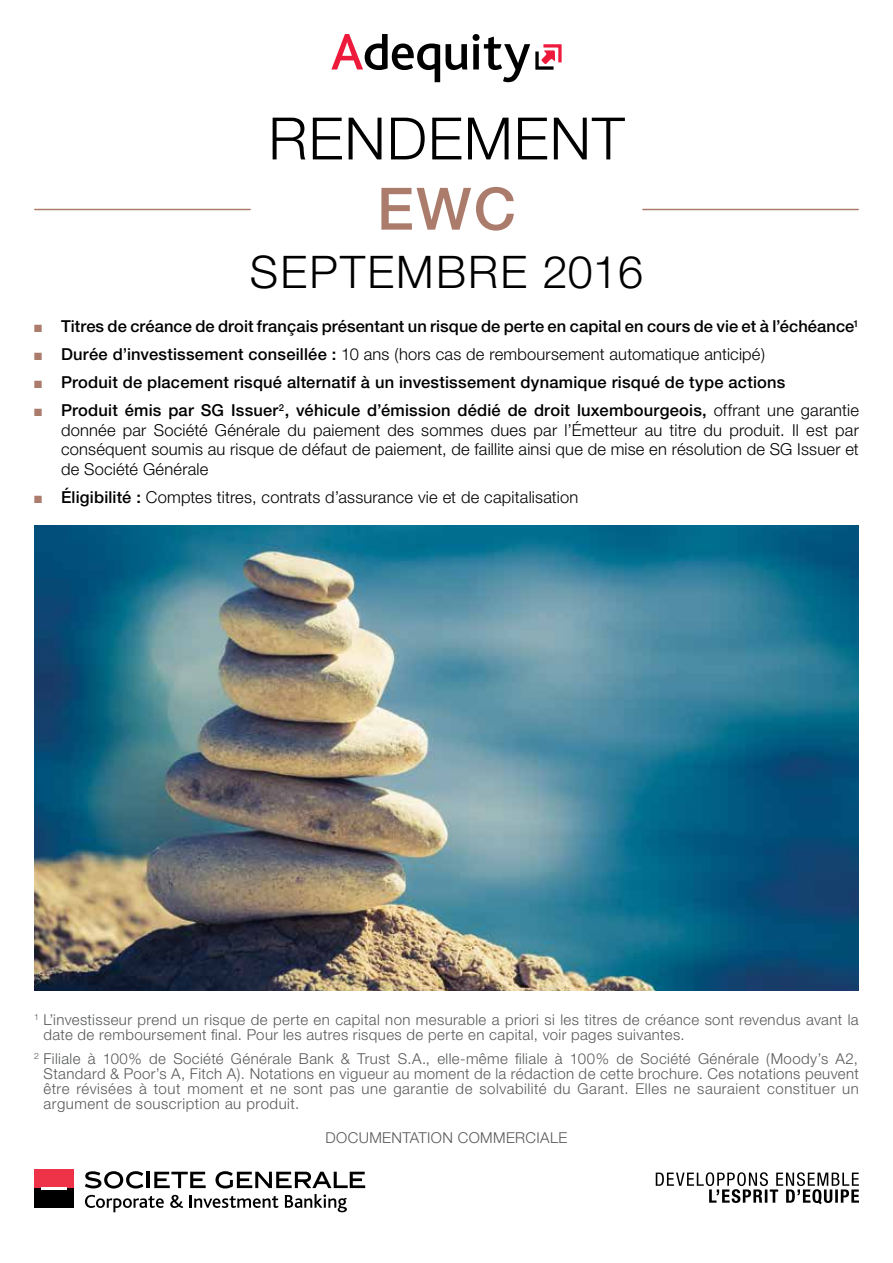
<style>
.page{position:relative;width:893px;height:1263px;background:#fff}
.page>*{position:absolute;margin:0;border:0;box-sizing:border-box;transform-origin:0 0}
.t1{font:300 58.5px "Helvetica Neue";letter-spacing:.02em;color:#000}
.t2{font:500 58.5px "Helvetica Neue";color:#ab7c6c}
.t3{font:300 45px "Helvetica Neue";letter-spacing:.05em;color:#000}
.t4{font:300 16.5px/19.5px "Helvetica Neue";letter-spacing:.01em;color:#000;text-align:justify}
.t5{font:500 16.5px "Helvetica Neue";letter-spacing:.01em;color:#000}
.t6{font:300 15px/15px "Helvetica Neue";letter-spacing:.025em;color:#58595b}
.s1{color:#ab7c6c}
.s2{font-weight:500}
</style>
<div class="page">
<svg style="left:331px;top:34px;width:109px;height:48px"></svg>
<svg style="left:446px;top:44px;width:21px;height:26px"></svg>
<svg style="left:473px;top:34px;width:89px;height:48px"></svg>
<hr style="left:35px;top:209px;width:215px;height:1px;background:#ab7c6c">
<hr style="left:643px;top:209px;width:215px;height:1px;background:#ab7c6c">
<img style="left:34px;top:525px;width:825px;height:465px">
<div style="left:34px;top:1168px;width:39px;height:20px;background:#ee3247"></div>
<div style="left:34px;top:1188px;width:39px;height:20px;background:#000"></div>
<hr style="left:41px;top:1187px;width:25px;height:2px;background:#fff">
<svg style="left:85px;top:1171px;width:58px;height:17px"></svg>
<hr style="left:147px;top:1172px;width:3px;height:16px;background:#000">
<svg style="left:154px;top:1172px;width:52px;height:16px"></svg>
<svg style="left:215px;top:1171px;width:150px;height:17px"></svg>
<svg style="left:85px;top:1195px;width:79px;height:17px"></svg>
<svg style="left:170px;top:1195px;width:13px;height:13px"></svg>
<svg style="left:190px;top:1195px;width:89px;height:13px"></svg>
<svg style="left:285px;top:1194px;width:62px;height:18px"></svg>
<svg style="left:656px;top:1172px;width:203px;height:32px"></svg>
<h1 class="t1" style="left:268px;top:103px;width:358px">RENDEMENT</h1>
<h1 class="t2" style="left:377px;top:174px;width:140px">EWC</h1>
<h2 class="t3" style="left:250px;top:245px;width:395px">SEPTEMBRE 2016</h2>
<p class="t5" style="left:34px;top:316px;width:826px"><span class="s1">■</span> Titres de créance de droit français présentant un risque de perte en capital en cours de vie et à l’échéance<sup>1</sup></p>
<p class="t4" style="left:34px;top:344px;width:733px"><span class="s1">■</span> <span class="s2">Durée d’investissement conseillée :</span> 10 ans (hors cas de remboursement automatique anticipé)</p>
<p class="t5" style="left:34px;top:372px;width:753px"><span class="s1">■</span> Produit de placement risqué alternatif à un investissement dynamique risqué de type actions</p>
<p class="t4" style="left:61px;top:400px;width:799px;text-indent:-27px"><span class="s1">■</span> <span class="s2">Produit émis par SG Issuer</span><sup>2</sup><span class="s2">, véhicule d’émission dédié de droit luxembourgeois,</span> offrant une garantie donnée par Société Générale du paiement des sommes dues par l’Émetteur au titre du produit. Il est par conséquent soumis au risque de défaut de paiement, de faillite ainsi que de mise en résolution de SG Issuer et de Société Générale</p>
<p class="t4" style="left:34px;top:487px;width:546px"><span class="s1">■</span> <span class="s2">Éligibilité :</span> Comptes titres, contrats d’assurance vie et de capitalisation</p>
<p class="t6" style="left:43px;top:1012px;width:817px;text-indent:-9px"><sup>1</sup> L’investisseur prend un risque de perte en capital non mesurable a priori si les titres de créance sont revendus avant la date de remboursement final. Pour les autres risques de perte en capital, voir pages suivantes.</p>
<p class="t6" style="left:43px;top:1050px;width:817px;text-align:justify;text-indent:-9px"><sup>2</sup> Filiale à 100% de Société Générale Bank &amp; Trust S.A., elle-même filiale à 100% de Société Générale (Moody’s A2, Standard &amp; Poor’s A, Fitch A). Notations en vigueur au moment de la rédaction de cette brochure. Ces notations peuvent être révisées à tout moment et ne sont pas une garantie de solvabilité du Garant. Elles ne sauraient constituer un argument de souscription au produit.</p>
<p class="t6" style="left:326px;top:1130px;width:243px">DOCUMENTATION COMMERCIALE</p>
</div>
